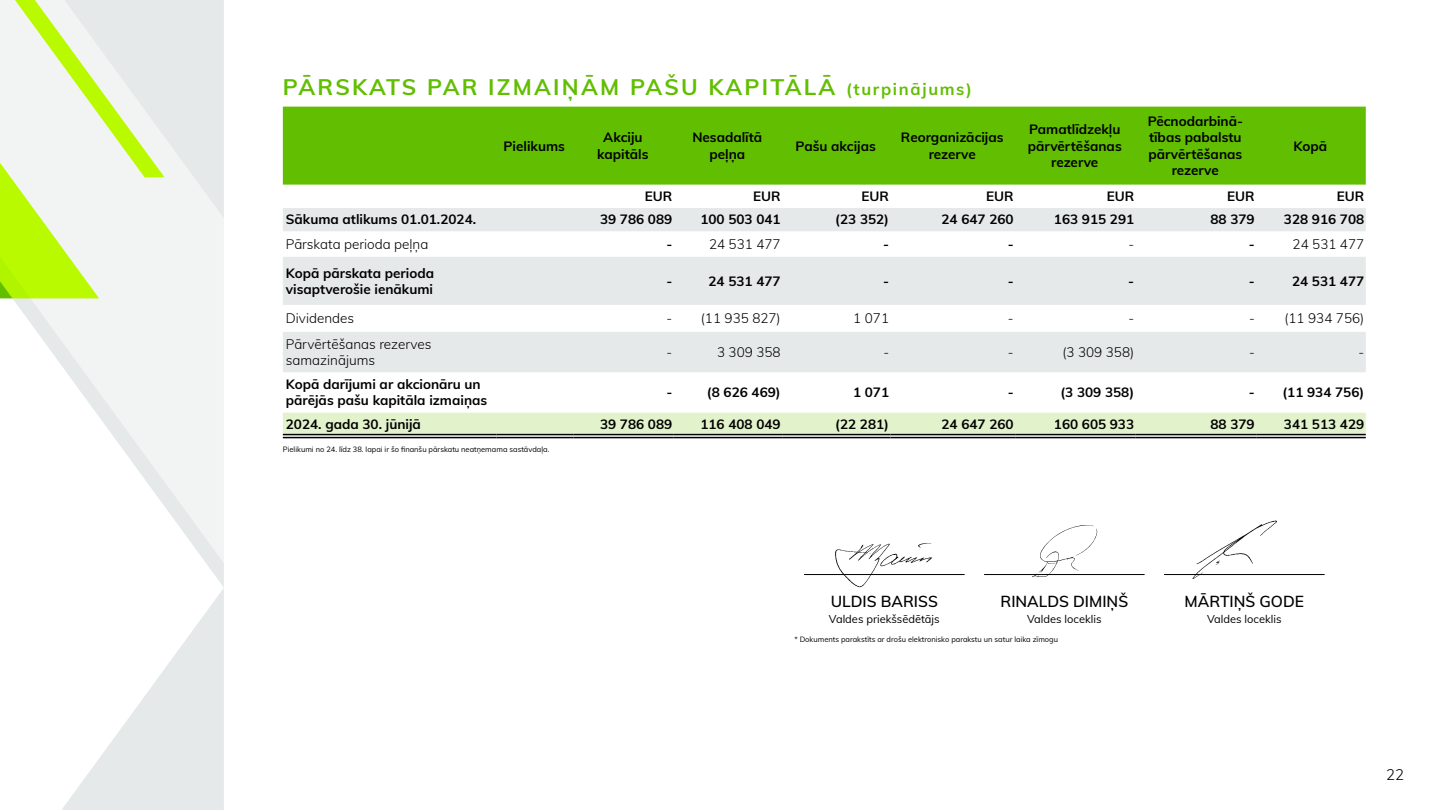
<style>
.page{position:relative;width:1440px;height:810px;background:#fff}
.page>*{position:absolute;margin:0;border:0;box-sizing:border-box;transform-origin:0 0}
.t1{font:700 22.5px "Mulish";color:#62be00}
.t2{font:700 16.5px "Mulish";color:#62be00}
.t3{font:600 15.6px "Mulish";color:#000}
.t4{font:300 15px "Mulish";color:#000}
.t5{font:700 13.5px/16.2px "Mulish";color:#000;text-align:center}
.t6{font:300 13.5px/16.2px "Mulish";color:#000}
.t7{font:11.1px "Mulish";color:#000}
.t8{font:7.5px "Mulish";color:#000}
</style>
<div class="page">
<svg style="left:62px;top:605px;width:162px;height:205px"></svg>
<svg style="left:0;top:0;width:506px;height:605px"></svg>
<svg style="left:0;top:0;width:165px;height:298px"></svg>
<div style="left:283px;top:107px;width:1083px;height:78px;background:#62be00"></div>
<svg style="left:283px;top:185px;width:1083px;height:228px"></svg>
<svg style="left:283px;top:208px;width:1083px;height:164px;fill:#e5e9e9"></svg>
<div style="left:283px;top:413px;width:1083px;height:21px;background:#e2f2cb"></div>
<svg style="left:283px;top:435px;width:214px;height:2px"></svg>
<svg style="left:497px;top:435px;width:76px;height:2px"></svg>
<svg style="left:573px;top:435px;width:101px;height:2px"></svg>
<svg style="left:674px;top:435px;width:108px;height:2px"></svg>
<svg style="left:782px;top:435px;width:109px;height:2px"></svg>
<svg style="left:891px;top:435px;width:124px;height:2px"></svg>
<svg style="left:1015px;top:435px;width:121px;height:2px"></svg>
<svg style="left:1136px;top:435px;width:120px;height:2px"></svg>
<svg style="left:1256px;top:435px;width:110px;height:2px"></svg>
<hr style="left:283px;top:434px;width:214px;height:1px;background:#000">
<hr style="left:283px;top:437px;width:214px;height:1px;background:#000">
<hr style="left:497px;top:434px;width:76px;height:1px;background:#000">
<hr style="left:497px;top:437px;width:76px;height:1px;background:#000">
<hr style="left:573px;top:434px;width:101px;height:1px;background:#000">
<hr style="left:573px;top:437px;width:101px;height:1px;background:#000">
<hr style="left:674px;top:434px;width:108px;height:1px;background:#000">
<hr style="left:674px;top:437px;width:108px;height:1px;background:#000">
<hr style="left:782px;top:434px;width:109px;height:1px;background:#000">
<hr style="left:782px;top:437px;width:109px;height:1px;background:#000">
<hr style="left:891px;top:434px;width:124px;height:1px;background:#000">
<hr style="left:891px;top:437px;width:124px;height:1px;background:#000">
<hr style="left:1015px;top:434px;width:121px;height:1px;background:#000">
<hr style="left:1015px;top:437px;width:121px;height:1px;background:#000">
<hr style="left:1136px;top:434px;width:120px;height:1px;background:#000">
<hr style="left:1136px;top:437px;width:120px;height:1px;background:#000">
<hr style="left:1256px;top:434px;width:110px;height:1px;background:#000">
<hr style="left:1256px;top:437px;width:110px;height:1px;background:#000">
<hr style="left:804px;top:574px;width:161px;height:1px;background:#000">
<hr style="left:984px;top:574px;width:161px;height:1px;background:#000">
<hr style="left:1164px;top:574px;width:161px;height:1px;background:#000">
<img style="left:1192px;top:520px;width:85px;height:59px">
<img style="left:835px;top:543px;width:97px;height:45px">
<svg style="left:1032px;top:525px;width:65px;height:52px"></svg>
<h1 class="t1" style="left:283px;top:70px;width:18px">PĀRSKATS</h1>
<h1 class="t1" style="left:427px;top:70px;width:17px">PAR</h1>
<h1 class="t1" style="left:488px;top:70px;width:17px">IZMAIŅĀM</h1>
<h1 class="t1" style="left:630px;top:70px;width:18px">PAŠU</h1>
<h1 class="t1" style="left:709px;top:70px;width:17px">KAPITĀLĀ</h1>
<p class="t2" style="left:846px;top:77px;width:128px">(turpinājums)</p>
<p class="t5" style="left:504px;top:137px;width:63px">Pielikums</p>
<p class="t5" style="left:597px;top:129px;width:53px">Akciju kapitāls</p>
<p class="t5" style="left:692px;top:129px;width:71px">Nesadalītā peļņa</p>
<p class="t5" style="left:796px;top:137px;width:82px">Pašu akcijas</p>
<p class="t5" style="left:901px;top:129px;width:104px">Reorganizācijas rezerve</p>
<p class="t5" style="left:1028px;top:121px;width:95px">Pamatlīdzekļu pārvērtēšanas rezerve</p>
<p class="t5" style="left:1148px;top:113px;width:97px">Pēcnodarbinā&shy;tības pabalstu pārvērtēšanas rezerve</p>
<p class="t5" style="left:1294px;top:137px;width:35px">Kopā</p>
<p class="t5" style="left:645px;top:188px;width:10px">EUR</p>
<p class="t5" style="left:753px;top:188px;width:10px">EUR</p>
<p class="t5" style="left:862px;top:188px;width:10px">EUR</p>
<p class="t5" style="left:986px;top:188px;width:10px">EUR</p>
<p class="t5" style="left:1107px;top:188px;width:10px">EUR</p>
<p class="t5" style="left:1227px;top:188px;width:10px">EUR</p>
<p class="t5" style="left:1337px;top:188px;width:10px">EUR</p>
<p class="t5" style="left:286px;top:211px;width:192px">Sākuma atlikums 01.01.2024.</p>
<p class="t5" style="left:600px;top:211px;width:74px">39 786 089</p>
<p class="t5" style="left:700px;top:211px;width:82px">100 503 041</p>
<p class="t5" style="left:835px;top:211px;width:55px">(23 352)</p>
<p class="t5" style="left:941px;top:211px;width:74px">24 647 260</p>
<p class="t5" style="left:1054px;top:211px;width:82px">163 915 291</p>
<p class="t5" style="left:1211px;top:211px;width:46px">88 379</p>
<p class="t5" style="left:1284px;top:211px;width:82px">328 916 708</p>
<p class="t6" style="left:286px;top:235px;width:144px">Pārskata perioda peļņa</p>
<p class="t5" style="left:666px;top:235px;width:7px">-</p>
<p class="t6" style="left:709px;top:235px;width:73px">24 531 477</p>
<p class="t5" style="left:883px;top:235px;width:7px">-</p>
<p class="t5" style="left:1008px;top:235px;width:7px">-</p>
<p class="t6" style="left:1128px;top:235px;width:7px">-</p>
<p class="t5" style="left:1249px;top:235px;width:7px">-</p>
<p class="t6" style="left:1293px;top:235px;width:73px">24 531 477</p>
<p class="t5" style="left:286px;top:264px;width:150px;text-align:left">Kopā pārskata perioda visaptverošie ienākumi</p>
<p class="t5" style="left:666px;top:272px;width:7px">-</p>
<p class="t5" style="left:708px;top:272px;width:74px">24 531 477</p>
<p class="t5" style="left:883px;top:272px;width:7px">-</p>
<p class="t5" style="left:1008px;top:272px;width:7px">-</p>
<p class="t5" style="left:1128px;top:272px;width:7px">-</p>
<p class="t5" style="left:1249px;top:272px;width:7px">-</p>
<p class="t5" style="left:1292px;top:272px;width:74px">24 531 477</p>
<p class="t6" style="left:286px;top:310px;width:70px">Dividendes</p>
<p class="t6" style="left:667px;top:310px;width:116px">- (11 935 827)</p>
<p class="t6" style="left:853px;top:310px;width:37px">1 071</p>
<p class="t6" style="left:1008px;top:310px;width:7px">-</p>
<p class="t6" style="left:1128px;top:310px;width:7px">-</p>
<p class="t6" style="left:1249px;top:310px;width:117px">- (11 934 756)</p>
<p class="t6" style="left:286px;top:335px;width:147px">Pārvērtēšanas rezerves samazinājums</p>
<p class="t6" style="left:667px;top:343px;width:7px">-</p>
<p class="t6" style="left:717px;top:343px;width:65px">3 309 358</p>
<p class="t6" style="left:883px;top:343px;width:7px">-</p>
<p class="t6" style="left:1008px;top:343px;width:7px">-</p>
<p class="t6" style="left:1063px;top:343px;width:73px">(3 309 358)</p>
<p class="t6" style="left:1249px;top:343px;width:7px">-</p>
<p class="t6" style="left:1359px;top:343px;width:7px">-</p>
<p class="t5" style="left:286px;top:376px;width:203px;text-align:left">Kopā darījumi ar akcionāru un pārējās pašu kapitāla izmaiņas</p>
<p class="t5" style="left:666px;top:384px;width:7px">-</p>
<p class="t5" style="left:707px;top:384px;width:75px">(8 626 469)</p>
<p class="t5" style="left:853px;top:384px;width:38px">1 071</p>
<p class="t5" style="left:1008px;top:384px;width:7px">-</p>
<p class="t5" style="left:1061px;top:384px;width:75px">(3 309 358)</p>
<p class="t5" style="left:1249px;top:384px;width:117px">- (11 934 756)</p>
<p class="t5" style="left:286px;top:416px;width:137px">2024. gada 30. jūnijā</p>
<p class="t5" style="left:600px;top:416px;width:74px">39 786 089</p>
<p class="t5" style="left:700px;top:416px;width:82px">116 408 049</p>
<p class="t5" style="left:835px;top:416px;width:55px">(22 281)</p>
<p class="t5" style="left:941px;top:416px;width:74px">24 647 260</p>
<p class="t5" style="left:1054px;top:416px;width:82px">160 605 933</p>
<p class="t5" style="left:1211px;top:416px;width:46px">88 379</p>
<p class="t5" style="left:1284px;top:416px;width:82px">341 513 429</p>
<p class="t8" style="left:283px;top:444px;width:268px">Pielikumi no 24. līdz 38. lapai ir šo finanšu pārskatu neatņemama sastāvdaļa.</p>
<p class="t3" style="left:831px;top:590px;width:98px">U LDIS BARISS</p>
<p class="t7" style="left:829px;top:611px;width:112px">Valdes priekšsēdētājs</p>
<p class="t3" style="left:1000px;top:590px;width:129px">RINALDS DIMIŅŠ</p>
<p class="t7" style="left:1027px;top:611px;width:76px">Valdes loceklis</p>
<p class="t8" style="left:794px;top:634px;width:265px">* Dokuments parakstīts ar drošu elektronisko parakstu un satur laika zīmogu</p>
<p class="t3" style="left:1185px;top:590px;width:121px">MĀRTIŅŠ GODE</p>
<p class="t7" style="left:1207px;top:611px;width:76px">Valdes loceklis</p>
<p class="t4" style="left:1386px;top:764px;width:19px">22</p>
</div>
